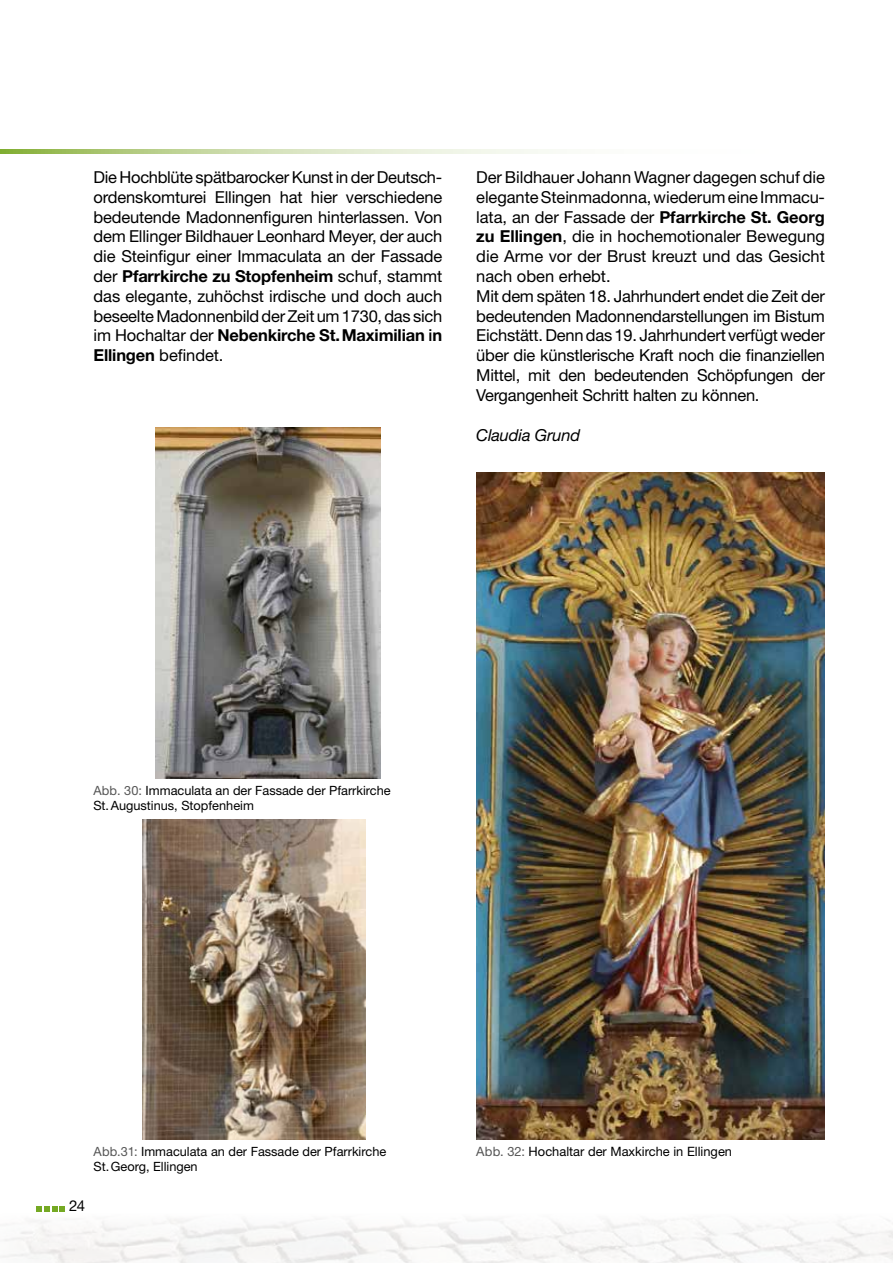
<style>
.page{position:relative;width:893px;height:1263px;background:#fff}
.page>*{position:absolute;margin:0;border:0;box-sizing:border-box;transform-origin:0 0}
.t1{font:16.5px/19.8px "Helvetica Neue LT";letter-spacing:-.015em;color:#000;text-align:justify}
.t2{font:italic 16.5px "Helvetica Neue LT";letter-spacing:-.01em;color:#000}
.t3{font:15px "Helvetica Neue LT";color:#000}
.t4{font:12.9px "Helvetica Neue LT";color:#000}
.t5{font:12.75px/15.3px "Helvetica Neue LT";color:#000}
.s1{font-weight:700}
.s2{font-weight:500}
.s3{color:#565656}
</style>
<div class="page">
<img style="left:0;top:1211px;width:893px;height:52px">
<svg style="left:36px;top:1206px;width:29px;height:5px"></svg>
<svg style="left:0;top:150px;width:556px;height:4px;background:#cdddae"></svg>
<img style="left:476px;top:472px;width:349px;height:668px">
<img style="left:142px;top:820px;width:223px;height:320px">
<img style="left:155px;top:428px;width:225px;height:350px">
<p class="t1" style="left:94px;top:167px;width:350px">Die Hochblüte spätbarocker Kunst in der Deutsch&shy;ordenskomturei Ellingen hat hier verschiedene bedeutende Madonnenfiguren hinterlassen. Von dem Ellinger Bildhauer Leonhard Meyer, der auch die Steinfigur einer Immaculata an der Fassade der <span class="s1">Pfarrkirche zu Stopfenheim</span> schuf, stammt das elegante, zuhöchst irdische und doch auch beseelte Madonnenbild der Zeit um 1730, das sich im Hochaltar der <span class="s1">Nebenkirche St.Maximilian</span> <span class="s2">i</span><span class="s1">n Ellingen</span> befindet.</p>
<p class="t1" style="left:476px;top:167px;width:350px;text-align:left">Der Bildhauer Johann Wagner dagegen schuf die elegante Steinmadonna, wiederum eine Immacu&shy;lata, an der Fassade der <span class="s1">Pfarrkirche St. Georg zu Ellingen</span>, die in hochemotionaler Bewegung die Arme vor der Brust kreuzt und das Gesicht nach oben erhebt.<br>Mit dem späten 18. Jahrhundert endet die Zeit der bedeutenden Madonnendarstellungen im Bistum Eichstätt. Denn das 19. Jahrhundert verfügt weder über die künstlerische Kraft noch die finanziellen Mittel, mit den bedeutenden Schöpfungen der Vergangenheit Schritt halten zu können.</p>
<p class="t2" style="left:476px;top:425px;width:106px">Claudia Grund</p>
<p class="t5" style="left:93px;top:782px;width:299px"><span class="s3">Abb. 30:</span> Immaculata an der Fassade der Pfarrkirche<br>St.Augustinus, Stopfenheim</p>
<p class="t5" style="left:94px;top:1144px;width:294px"><span class="s3">Abb.31:</span> Immaculata an der Fassade der Pfarrkirche</p>
<p class="t4" style="left:476px;top:1144px;width:257px"><span class="s3">Abb. 32:</span> Hochaltar der Maxkirche in Ellingen</p>
<p class="t5" style="left:94px;top:1159px;width:106px">St.Georg, Ellingen</p>
<p class="t3" style="left:69px;top:1197px;width:18px">24</p>
</div>
